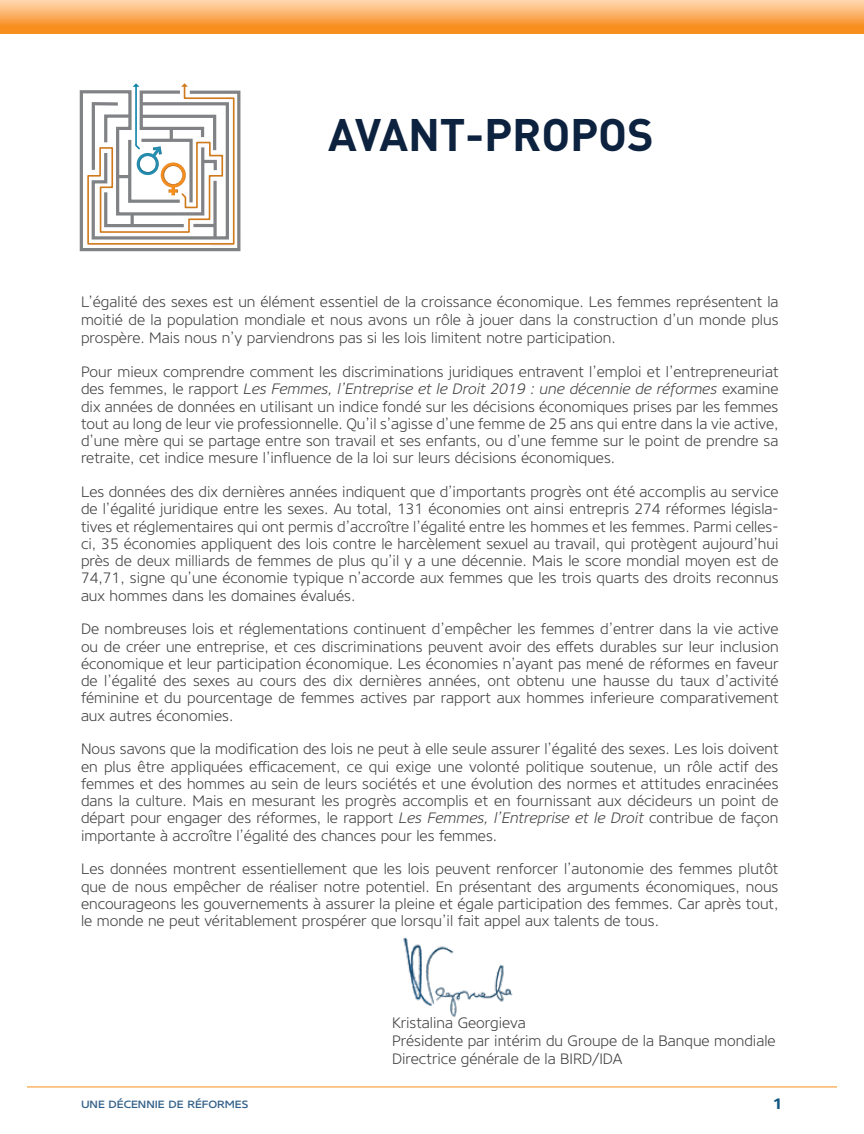
<style>
.page{position:relative;width:864px;height:1134px;background:#fff}
.page>*{position:absolute;margin:0;border:0;box-sizing:border-box;transform-origin:0 0}
.HEADER-Main{font:700 45px "DIN";letter-spacing:-.005em;color:#0c223f}
.Body{font:300 15px/17.2px "Core Sans N35";color:#414042;text-align:justify}
.t1{font:700 15px "Core Sans N63 Ex";color:#125781}
.t2{font:500 10.5px "Core Sans N53 Ex";color:#336189}
.s1{font-style:italic}
</style>
<div class="page">
<hr style="left:27px;top:1087px;width:810px;height:1px;background:#f78f1e">
<svg style="left:0;top:0;width:864px;height:34px;background:#faac5a"></svg>
<svg style="left:79px;top:83px;width:162px;height:169px"></svg>
<img style="left:403px;top:937px;width:110px;height:80px">
<p class="HEADER-Main" style="left:328px;top:105px;width:327px">AVANT-PROPOS</p>
<p class="Body" style="left:81px;top:293px;width:699px;line-height:18px">L’égalité des sexes est un élément essentiel de la croissance économique. Les femmes représentent la moitié de la population mondiale et nous avons un rôle à jouer dans la construction d’un monde plus prospère. Mais nous n’y parviendrons pas si les lois limitent notre participation.</p>
<p class="Body" style="left:81px;top:363px;width:699px">Pour mieux comprendre comment les discriminations juridiques entravent l’emploi et l’entrepreneuriat des femmes, le rapport <span class="s1">Les Femmes, l’Entreprise et le Droit 2019 : une décennie de réformes</span> examine dix années de données en utilisant un indice fondé sur les décisions économiques prises par les femmes tout au long de leur vie professionnelle. Qu’il s’agisse d’une femme de 25 ans qui entre dans la vie active, d’une mère qui se partage entre son travail et ses enfants, ou d’une femme sur le point de prendre sa retraite, cet indice mesure l’influence de la loi sur leurs décisions économiques.</p>
<p class="Body" style="left:81px;top:483px;width:699px">Les données des dix dernières années indiquent que d’importants progrès ont été accomplis au service de l’égalité juridique entre les sexes. Au total, 131 économies ont ainsi entrepris 274 réformes législa&shy;tives et réglementaires qui ont permis d’accroître l’égalité entre les hommes et les femmes. Parmi celles&shy;ci, 35 économies appliquent des lois contre le harcèlement sexuel au travail, qui protègent aujourd’hui près de deux milliards de femmes de plus qu’il y a une décennie. Mais le score mondial moyen est de 74,71, signe qu’une économie typique n’accorde aux femmes que les trois quarts des droits reconnus aux hommes dans les domaines évalués.</p>
<p class="Body" style="left:81px;top:621px;width:699px">De nombreuses lois et réglementations continuent d’empêcher les femmes d’entrer dans la vie active ou de créer une entreprise, et ces discriminations peuvent avoir des effets durables sur leur inclusion économique et leur participation économique. Les économies n’ayant pas mené de réformes en faveur de l’égalité des sexes au cours des dix dernières années, ont obtenu une hausse du taux d’activité féminine et du pourcentage de femmes actives par rapport aux hommes inferieure comparativement aux autres économies.</p>
<p class="Body" style="left:81px;top:741px;width:699px">Nous savons que la modification des lois ne peut à elle seule assurer l’égalité des sexes. Les lois doivent en plus être appliquées efficacement, ce qui exige une volonté politique soutenue, un rôle actif des femmes et des hommes au sein de leurs sociétés et une évolution des normes et attitudes enracinées dans la culture. Mais en mesurant les progrès accomplis et en fournissant aux décideurs un point de départ pour engager des réformes, le rapport <span class="s1">Les Femmes, l’Entreprise et le Droit</span> contribue de façon importante à accroître l’égalité des chances pour les femmes.</p>
<p class="Body" style="left:81px;top:861px;width:699px">Les données montrent essentiellement que les lois peuvent renforcer l’autonomie des femmes plutôt que de nous empêcher de réaliser notre potentiel. En présentant des arguments économiques, nous encourageons les gouvernements à assurer la pleine et égale participation des femmes. Car après tout, le monde ne peut véritablement prospérer que lorsqu’il fait appel aux talents de tous.</p>
<p class="Body" style="left:392px;top:1014px;width:385px;line-height:18px;text-align:left">Kristalina Georgieva<br>Présidente par intérim du Groupe de la Banque mondiale<br>Directrice générale de la BIRD/IDA</p>
<p class="t2" style="left:81px;top:1097px;width:169px">UNE DÉCENNIE DE RÉFORMES</p>
<p class="t1" style="left:773px;top:1094px;width:12px">1</p>
</div>
